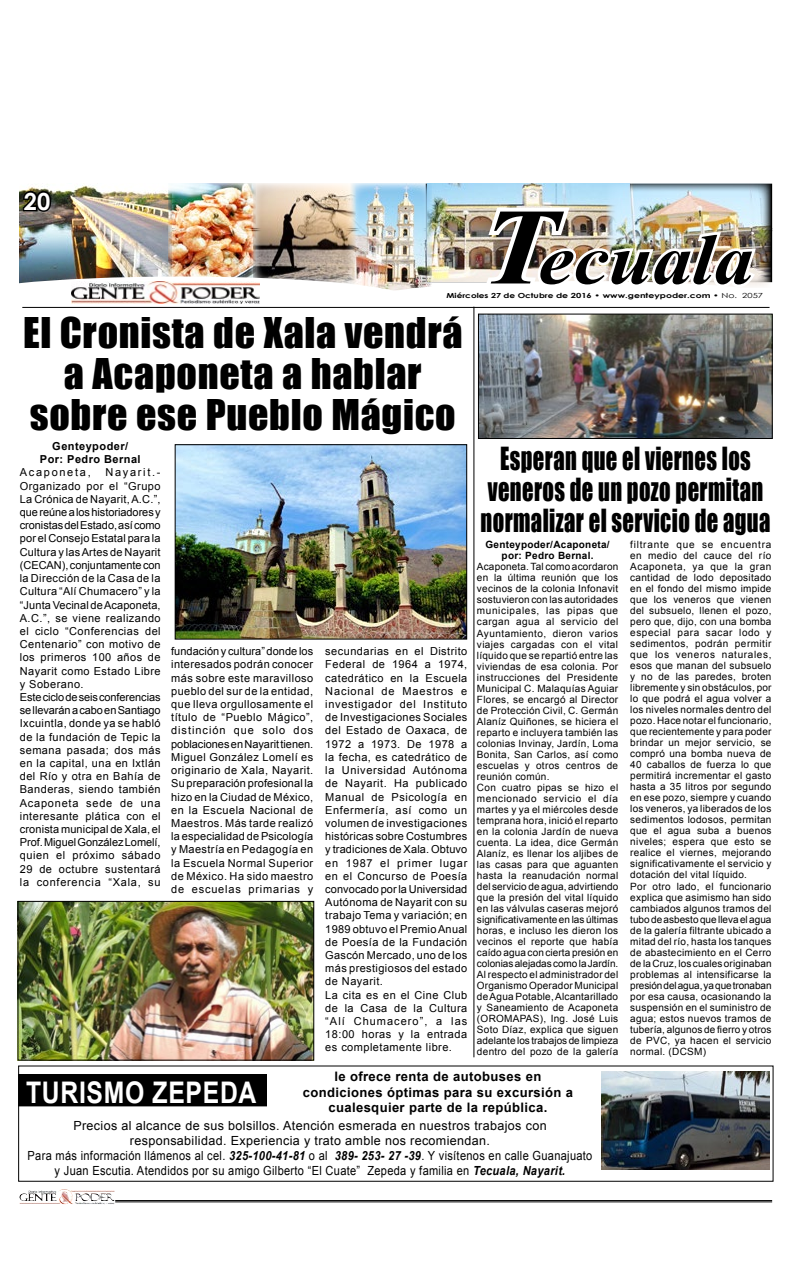
<style>
.page{position:relative;width:792px;height:1276px;background:#fff}
.page>*{position:absolute;margin:0;border:0;box-sizing:border-box;transform-origin:0 0}
.t1{font:italic 700 108.6px "Times New Roman";color:#000;scale:1.1 1}
.t2{font:italic 700 71.7px "Times New Roman";color:#000;scale:1.1 1}
.t3{font:38.9px/41.3px "Impact";letter-spacing:.015em;color:#000;text-align:center}
.t4{font:700 29.8px "Arial";letter-spacing:.03em;color:#fff;scale:.83 1}
.t5{font:29.3px/31.1px "Impact";letter-spacing:.02em;color:#000;text-align:center;scale:.77 1}
.t6{font:700 25.2px "Century Gothic";color:#fff;scale:1.14 1}
.t7{font:700 23.6px "Century Gothic";color:#fff}
.t8{font:700 13.1px/15.7px "Arial";letter-spacing:.03em;color:#000;text-align:center}
.t9{font:12.6px/15.1px "Arial";letter-spacing:.03em;color:#000;text-align:center}
.t10{font:11px/13.2px "Arial";letter-spacing:.04em;color:#000}
.t11{font:700 11px/13.3px "Arial";letter-spacing:.04em;color:#000;text-align:center}
.t12{font:11px "Arial";letter-spacing:.155em;color:#000}
.t13{font:10px/11px "Arial";letter-spacing:.03em;color:#000}
.t14{font:700 10px/11px "Arial";letter-spacing:.03em;color:#000;text-align:center}
.t15{font:700 7px "Century Gothic";color:#000;scale:1.29 1}
.s1{font-weight:400}
.s2{font-weight:700;font-style:italic}
</style>
<div class="page">
<img style="left:58px;top:1189px;width:14px;height:12px">
<hr style="left:115px;top:1200px;width:657px;height:1px;background:#000">
<hr style="left:115px;top:1201px;width:657px;height:1px;background:#000">
<div style="left:19px;top:1074px;width:247px;height:32px;background:#000"></div>
<img style="left:601px;top:1071px;width:169px;height:98px">
<img style="left:432px;top:184px;width:175px;height:98px">
<img style="left:19px;top:185px;width:149px;height:91px">
<img style="left:607px;top:184px;width:164px;height:102px">
<img style="left:168px;top:184px;width:86px;height:92px">
<img style="left:355px;top:184px;width:77px;height:104px">
<img style="left:254px;top:184px;width:101px;height:92px">
<svg style="left:19px;top:276px;width:392px;height:31px"></svg>
<img style="left:72px;top:282px;width:187px;height:21px">
<div style="left:369px;top:281px;width:421px;height:37px;background:#fff;border-radius:50%"></div>
<hr style="left:22px;top:307px;width:748px;height:1px;background:#000">
<img style="left:479px;top:193px;width:281px;height:94px">
<svg style="left:19px;top:188px;width:42px;height:43px;background:#5a584e"></svg>
<img style="left:177px;top:446px;width:288px;height:191px">
<div style="left:175px;top:444px;width:292px;height:195px;border:1px solid #000"></div>
<img style="left:20px;top:903px;width:292px;height:155px">
<div style="left:18px;top:901px;width:296px;height:159px;border:1px solid #000"></div>
<hr style="left:473px;top:307px;width:1px;height:750px;background:#000">
<img style="left:480px;top:315px;width:291px;height:122px">
<div style="left:478px;top:313px;width:295px;height:126px;border:1px solid #000"></div>
<h3 class="t7" style="left:24px;top:183px;width:28px">20</h3>
<h3 class="t6" style="left:20px;top:188px;width:30px">20</h3>
<h1 class="t1" style="left:481px;top:171px;width:68px">T</h1>
<h2 class="t2" style="left:539px;top:209px;width:197px">ecuala</h2>
<p class="t15" style="left:447px;top:290px;width:247px">Miércoles 27 de Octubre de 2016 • www.genteypoder.com • <span class="s1">No. 2057</span></p>
<h3 class="t3" style="left:23px;top:311px;width:441px">El Cronista de Xala vendrá a Acaponeta a hablar sobre ese Pueblo Mágico</h3>
<p class="t11" style="left:40px;top:439px;width:102px">Genteypoder/<br>Por: Pedro Bernal</p>
<p class="t12" style="left:20px;top:465px;width:72px">Acaponeta,</p>
<p class="t10" style="left:20px;top:466px;width:142px;text-indent:86px">Nayarit.-<br>Organizado por el “Grupo<br>La Crónica de Nayarit, A.C.”, que reúne a los historiadores y cronistas del Estado, así como por el Consejo Estatal para la<br>Cultura y las Artes de Nayarit (CECAN), conjuntamente con la Dirección de la Casa de la<br>Cultura “Alí Chumacero” y la “Junta Vecinal de Acaponeta,<br>A.C.”, se viene realizando el ciclo “Conferencias del<br>Centenario” con motivo de los primeros 100 años de<br>Nayarit como Estado Libre y Soberano.<br>Este ciclo de seis conferencias se llevarán a cabo en Santiago<br>Ixcuintla, donde ya se habló de la fundación de Tepic la semana pasada; dos más en la capital, una en Ixtlán del Río y otra en Bahía de<br>Banderas, siendo también<br>Acaponeta sede de una interesante plática con el cronista municipal de Xala, el<br>Prof. Miguel González Lomelí, quien el próximo sábado<br>29 de octubre sustentará la conferencia “Xala, su</p>
<p class="t10" style="left:171px;top:645px;width:144px;text-align:justify">fundación y cultura” donde los interesados podrán conocer más sobre este maravilloso pueblo del sur de la entidad, que lleva orgullosamente el título de “Pueblo Mágico”, distinción que solo dos poblaciones en Nayarit tienen.<br>Miguel González Lomelí es originario de Xala, Nayarit.<br>Su preparación profesional la hizo en la Ciudad de México, en la Escuela Nacional de Maestros. Más tarde realizó la especialidad de Psicología y Maestría en Pedagogía en la Escuela Normal Superior de México. Ha sido maestro de escuelas primarias y</p>
<p class="t10" style="left:325px;top:645px;width:144px">secundarias en el Distrito<br>Federal de 1964 a 1974, catedrático en la Escuela<br>Nacional de Maestros e investigador del Instituto de Investigaciones Sociales del Estado de Oaxaca, de<br>1972 a 1973. De 1978 a la fecha, es catedrático de la Universidad Autónoma de Nayarit. Ha publicado<br>Manual de Psicología en<br>Enfermería, así como un volumen de investigaciones históricas sobre Costumbres y tradiciones de Xala. Obtuvo en 1987 el primer lugar en el Concurso de Poesía convocado por la Universidad<br>Autónoma de Nayarit con su trabajo Tema y variación; en<br>1989 obtuvo el Premio Anual de Poesía de la Fundación<br>Gascón Mercado, uno de los más prestigiosos del estado de Nayarit.<br>La cita es en el Cine Club de la Casa de la Cultura “Alí Chumacero”, a las<br>18:00 horas y la entrada es completamente libre.</p>
<h3 class="t5" style="left:481px;top:442px;width:378px">Esperan que el viernes los veneros de un pozo permitan normalizar el servicio de agua</h3>
<p class="t14" style="left:486px;top:539px;width:126px">Genteypoder/Acaponeta/ por: Pedro Bernal.</p>
<p class="t13" style="left:477px;top:561px;width:143px">Acaponeta. Tal como acordaron en la última reunión que los vecinos de la colonia Infonavit sostuvieron con las autoridades municipales, las pipas que cargan agua al servicio del<br>Ayuntamiento, dieron varios viajes cargadas con el vital líquido que se repartió entre las viviendas de esa colonia. Por instrucciones del Presidente<br>Municipal C. Malaquías Aguiar<br>Flores, se encargó al Director de Protección Civil, C. Germán<br>Alaníz Quiñones, se hiciera el reparto e incluyera también las colonias Invinay, Jardín, Loma<br>Bonita, San Carlos, así como escuelas y otros centros de reunión común.<br>Con cuatro pipas se hizo el mencionado servicio el día martes y ya el miércoles desde temprana hora, inició el reparto en la colonia Jardín de nueva cuenta. La idea, dice Germán<br>Alaníz, es llenar los aljibes de las casas para que aguanten hasta la reanudación normal del servicio de agua, advirtiendo que la presión del vital líquido en las válvulas caseras mejoró significativamente en las últimas horas, e incluso les dieron los vecinos el reporte que había caído agua con cierta presión en colonias alejadas como la Jardín.<br>Al respecto el administrador del<br>Organismo Operador Municipal de Agua Potable, Alcantarillado y Saneamiento de Acaponeta (OROMAPAS), Ing. José Luis<br>Soto Díaz, explica que siguen adelante los trabajos de limpieza dentro del pozo de la galería</p>
<p class="t13" style="left:630px;top:539px;width:143px">filtrante que se encuentra en medio del cauce del río<br>Acaponeta, ya que la gran cantidad de lodo depositado en el fondo del mismo impide que los veneros que vienen del subsuelo, llenen el pozo, pero que, dijo, con una bomba especial para sacar lodo y sedimentos, podrán permitir que los veneros naturales, esos que manan del subsuelo y no de las paredes, broten libremente y sin obstáculos, por lo que podrá el agua volver a los niveles normales dentro del pozo. Hace notar el funcionario, que recientemente y para poder brindar un mejor servicio, se compró una bomba nueva de<br>40 caballos de fuerza lo que permitirá incrementar el gasto hasta a 35 litros por segundo en ese pozo, siempre y cuando los veneros, ya liberados de los sedimentos lodosos, permitan que el agua suba a buenos niveles; espera que esto se realice el viernes, mejorando significativamente el servicio y dotación del vital líquido.<br>Por otro lado, el funcionario explica que asimismo han sido cambiados algunos tramos del tubo de asbesto que lleva el agua de la galería filtrante ubicado a mitad del río, hasta los tanques de abastecimiento en el Cerro de la Cruz, los cuales originaban problemas al intensificarse la presión del agua, ya que tronaban por esa causa, ocasionando la suspensión en el suministro de agua; estos nuevos tramos de tubería, algunos de fierro y otros de PVC, ya hacen el servicio normal. (DCSM)</p>
<h3 class="t4" style="left:26px;top:1071px;width:279px">TURISMO ZEPEDA</h3>
<h3 class="t8" style="left:303px;top:1068px;width:272px">le ofrece renta de autobuses en condiciones óptimas para su excursión a cualesquier parte de la república.</h3>
<p class="t9" style="left:28px;top:1117px;width:566px">Precios al alcance de sus bolsillos. Atención esmerada en nuestros trabajos con responsabilidad. Experiencia y trato amble nos recomiendan.<br>Para más información llámenos al cel. <span class="s2">325-100-41-81</span> o al <span class="s2">389- 253- 27 -39</span>. Y visítenos en calle Guanajuato y Juan Escutia. Atendidos por su amigo Gilberto “El Cuate” Zepeda y familia en <span class="s2">Tecuala, Nayarit.</span></p>
</div>
